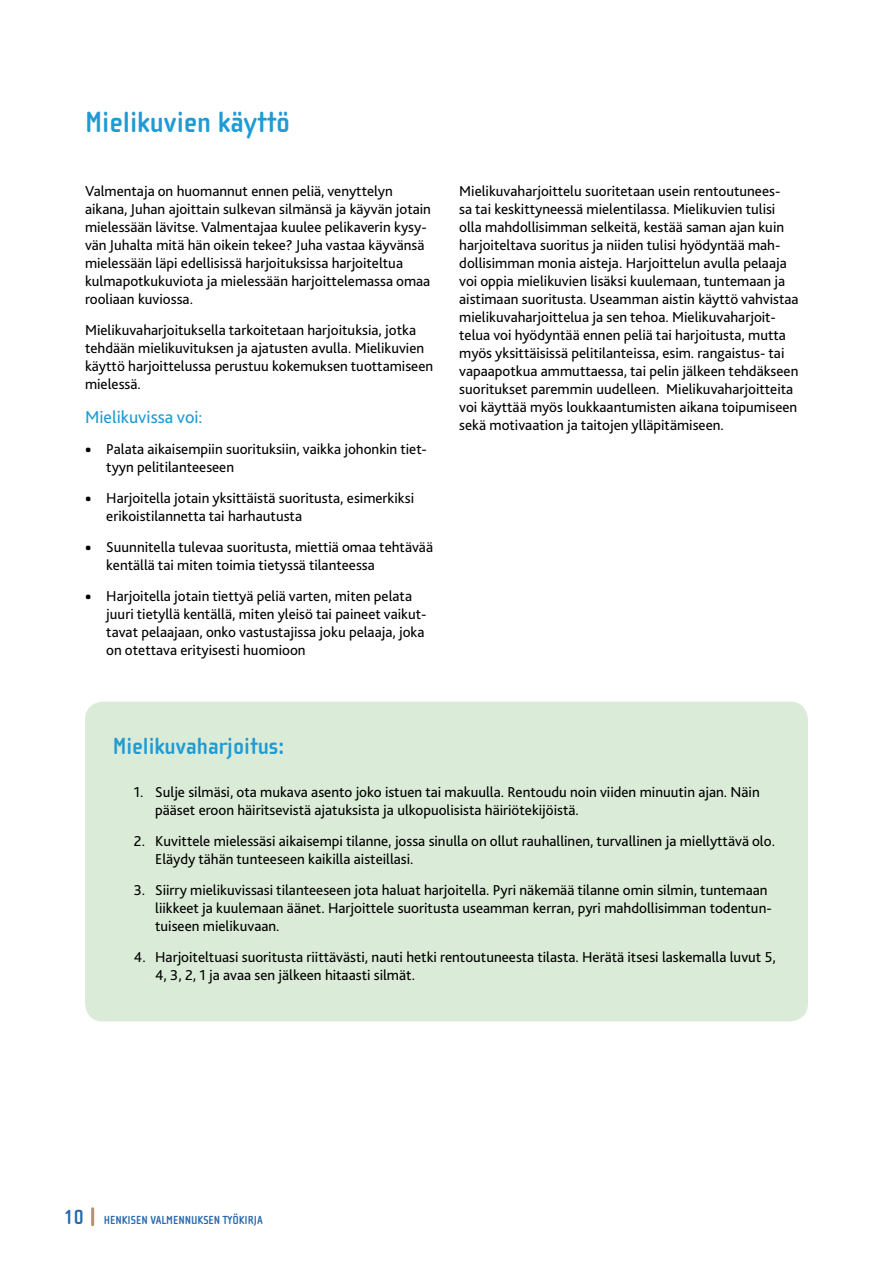
<style>
.page{position:relative;width:893px;height:1263px;background:#fff}
.page>*{position:absolute;margin:0;border:0;box-sizing:border-box;transform-origin:0 0}
.t1{font:700 30px "Cholla Sans OT";color:#1f9bd3}
.t2{font:700 24px "Cholla Sans OT";color:#1f9bd3}
.t3{font:18px "Bliss 2";color:#1f9bd3}
.t4{font:15px/18px "Bliss 2";color:#000}
.t5{font:700 12px "Cholla Sans OT";color:#2567ac}
.s1{font-family:"Cholla Wide OT"}
.s2{font-size:21px}
</style>
<div class="page">
<hr style="left:91px;top:1209px;width:3px;height:16px;background:#b7945e">
<div style="left:85px;top:702px;width:723px;height:319px;background:#daebd7;border-radius:18px"></div>
<h1 class="t1" style="left:85px;top:106px;width:207px">Mielikuvien käyttö</h1>
<p class="t4" style="left:85px;top:182px;width:347px">Valmentaja on huomannut ennen peliä, venyttelyn aikana, Juhan ajoittain sulkevan silmänsä ja käyvän jotain mielessään lävitse. Valmentajaa kuulee pelikaverin kysy&shy;vän Juhalta mitä hän oikein tekee? Juha vastaa käyvänsä mielessään läpi edellisissä harjoituksissa harjoiteltua kulmapotkukuviota ja mielessään harjoittelemassa omaa rooliaan kuviossa.</p>
<p class="t4" style="left:85px;top:321px;width:350px">Mielikuvaharjoituksella tarkoitetaan harjoituksia, jotka tehdään mielikuvituksen ja ajatusten avulla. Mielikuvien käyttö harjoittelussa perustuu kokemuksen tuottamiseen mielessä.</p>
<p class="t3" style="left:85px;top:406px;width:119px">Mielikuvissa voi:</p>
<p class="t4" style="left:106px;top:440px;width:322px;text-indent:-21px"><span class="s1">•</span> Palata aikaisempiin suorituksiin, vaikka johonkin tiet&shy;tyyn pelitilanteeseen</p>
<p class="t4" style="left:106px;top:489px;width:309px;text-indent:-21px"><span class="s1">•</span> Harjoitella jotain yksittäistä suoritusta, esimerkiksi erikoistilannetta tai harhautusta</p>
<p class="t4" style="left:106px;top:537px;width:328px;text-indent:-21px"><span class="s1">•</span> Suunnitella tulevaa suoritusta, miettiä omaa tehtävää kentällä tai miten toimia tietyssä tilanteessa</p>
<p class="t4" style="left:106px;top:586px;width:322px;text-indent:-21px"><span class="s1">•</span> Harjoitella jotain tiettyä peliä varten, miten pelata juuri tietyllä kentällä, miten yleisö tai paineet vaikut&shy;tavat pelaajaan, onko vastustajissa joku pelaaja, joka on otettava erityisesti huomioon</p>
<p class="t4" style="left:459px;top:182px;width:341px">Mielikuvaharjoittelu suoritetaan usein rentoutunees-<br>sa tai keskittyneessä mielentilassa. Mielikuvien tulisi olla mahdollisimman selkeitä, kestää saman ajan kuin harjoiteltava suoritus ja niiden tulisi hyödyntää mah&shy;dollisimman monia aisteja. Harjoittelun avulla pelaaja voi oppia mielikuvien lisäksi kuulemaan, tuntemaan ja aistimaan suoritusta. Useamman aistin käyttö vahvistaa mielikuvaharjoittelua ja sen tehoa. Mielikuvaharjoit&shy;telua voi hyödyntää ennen peliä tai harjoitusta, mutta myös yksittäisissä pelitilanteissa, esim. rangaistus- tai vapaapotkua ammuttaessa, tai pelin jälkeen tehdäkseen suoritukset paremmin uudelleen. Mielikuvaharjoitteita voi käyttää myös loukkaantumisten aikana toipumiseen sekä motivaation ja taitojen ylläpitämiseen.</p>
<h2 class="t2" style="left:113px;top:733px;width:173px">Mielikuvaharjoitus:</h2>
<p class="t4" style="left:155px;top:783px;width:606px;text-indent:-21px">1. Sulje silmäsi, ota mukava asento joko istuen tai makuulla. Rentoudu noin viiden minuutin ajan. Näin pääset eroon häiritsevistä ajatuksista ja ulkopuolisista häiriötekijöistä.</p>
<p class="t4" style="left:155px;top:832px;width:621px;text-indent:-21px">2. Kuvittele mielessäsi aikaisempi tilanne, jossa sinulla on ollut rauhallinen, turvallinen ja miellyttävä olo.<br>Eläydy tähän tunteeseen kaikilla aisteillasi.</p>
<p class="t4" style="left:155px;top:880px;width:618px;text-indent:-21px">3. Siirry mielikuvissasi tilanteeseen jota haluat harjoitella. Pyri näkemää tilanne omin silmin, tuntemaan liikkeet ja kuulemaan äänet. Harjoittele suoritusta useamman kerran, pyri mahdollisimman todentun&shy;tuiseen mielikuvaan.</p>
<p class="t4" style="left:155px;top:947px;width:622px;text-indent:-21px">4. Harjoiteltuasi suoritusta riittävästi, nauti hetki rentoutuneesta tilasta. Herätä itsesi laskemalla luvut 5,<br>4, 3, 2, 1 ja avaa sen jälkeen hitaasti silmät.</p>
<p class="t5" style="left:64px;top:1213px;width:201px"><span class="s2">10</span> HENKISEN VALMENNUKSEN TYÖKIRJA</p>
</div>
